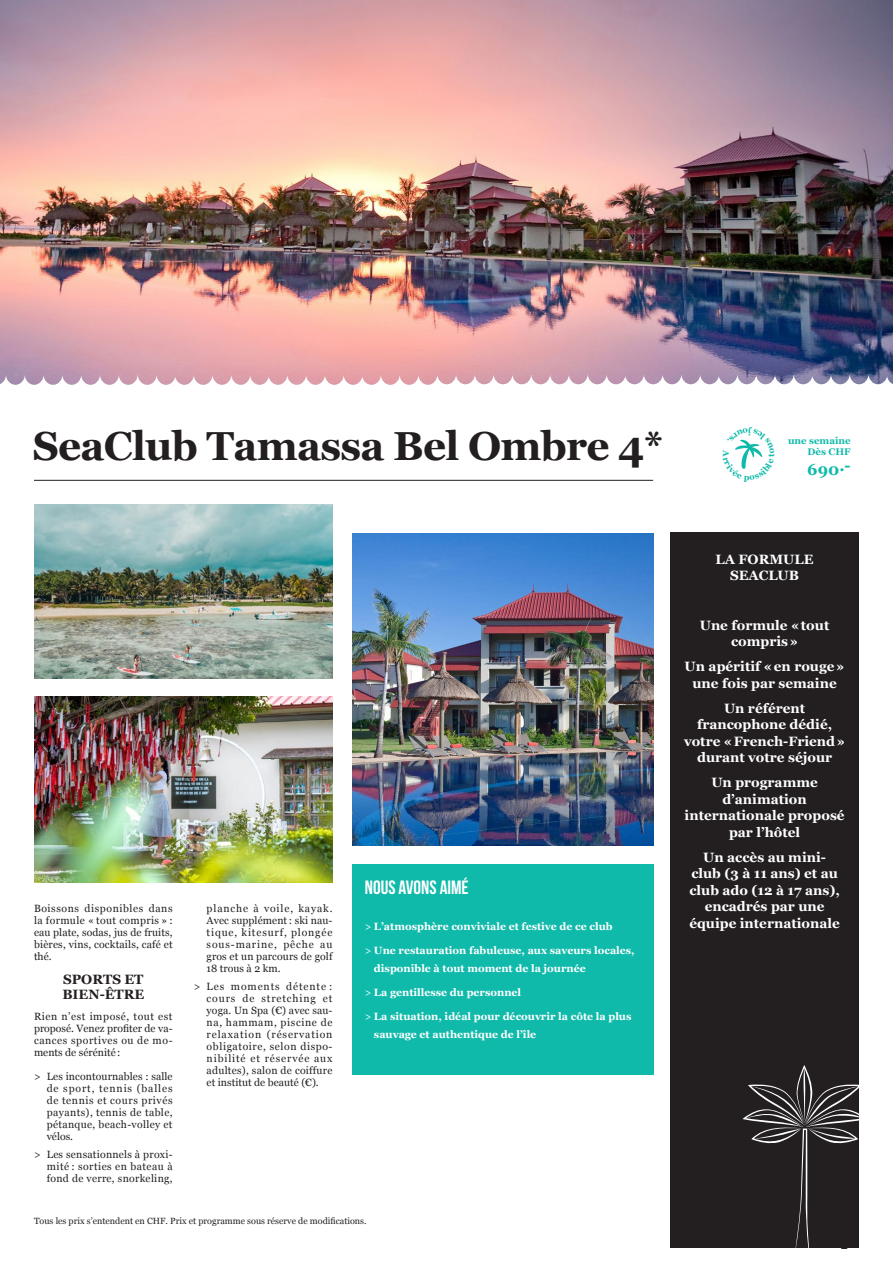
<style>
.page{position:relative;width:893px;height:1263px;background:#fff}
.page>*{position:absolute;margin:0;border:0;box-sizing:border-box;transform-origin:0 0}
.t1{font:700 40.5px "Georgia";letter-spacing:-.02em;color:#231f20}
.t2{font:700 19.2px "Bebas Neue";color:#fff}
.t3{font:700 16.05px "Georgia";color:#10baaa}
.t4{font:700 13.5px/16.5px "Georgia";color:#fff;text-align:center}
.t5{font:700 13.5px/15px "Georgia";color:#231f20}
.t6{font:13.05px "Young Serif";color:#231f20}
.t7{font:10.5px/12px "Georgia";letter-spacing:.025em;color:#231f20;text-align:justify}
.t8{font:700 10.5px/18px "Georgia";color:#fff}
.t9{font:700 9.6px/11.6px "Georgia";color:#10baaa;text-align:right}
.t10{font:9px "Georgia";color:#231f20}
.s1{font-weight:400}
</style>
<div class="page">
<hr style="left:34px;top:480px;width:619px;height:1px;background:#231f20">
<div style="left:670px;top:532px;width:189px;height:716px;background:#231f20"></div>
<div style="left:352px;top:864px;width:301px;height:211px;background:#10baaa"></div>
<img style="left:34px;top:504px;width:299px;height:174px">
<img style="left:34px;top:696px;width:299px;height:186px">
<img style="left:352px;top:534px;width:301px;height:311px">
<svg style="left:742px;top:1065px;width:117px;height:183px"></svg>
<img style="left:465px;top:0;width:428px;height:385px">
<img style="left:0;top:0;width:465px;height:385px">
<svg style="left:735px;top:439px;width:28px;height:30px"></svg>
<h1 class="t1" style="left:33px;top:415px;width:632px">SeaClub Tamassa Bel Ombre 4*</h1>
<p class="t9" style="left:788px;top:434px;width:64px">une semaine<br>Dès CHF</p>
<h3 class="t3" style="left:807px;top:457px;width:45px">690.-</h3>
<p class="t7" style="left:34px;top:902px;width:140px">Boissons disponibles dans la formule « tout compris » : eau plate, sodas, jus de fruits, bières, vins, cocktails, café et thé.</p>
<p class="t5" style="left:62px;top:971px;width:83px">SPORTS ET<br>BIEN-ÊTRE</p>
<p class="t7" style="left:34px;top:1010px;width:140px">Rien n’est imposé, tout est proposé. Venez profiter de va&shy;cances sportives ou de mo&shy;ments de sérénité :</p>
<p class="t7" style="left:47px;top:1070px;width:127px;text-indent:-13px">&gt; Les incontournables : salle de sport, tennis (balles de tennis et cours privés payants), tennis de table, pétanque, beach-volley et vélos.</p>
<p class="t7" style="left:47px;top:1148px;width:127px;text-indent:-13px">&gt; Les sensationnels à proxi&shy;mité : sorties en bateau à fond de verre, snorkeling,</p>
<p class="t7" style="left:207px;top:902px;width:127px">planche à voile, kayak.<br>Avec supplément: ski nau&shy;tique, kitesurf, plongée sous-marine, pêche au gros et un parcours de golf 18 trous à 2 km.</p>
<p class="t7" style="left:207px;top:980px;width:127px;text-indent:-13px">&gt; Les moments détente : cours de stretching et yoga. Un Spa (€) avec sau&shy;na, hammam, piscine de relaxation (réservation obligatoire, selon dispo&shy;nibilité et réservée aux adultes), salon de coiffure et institut de beauté (€).</p>
<h2 class="t2" style="left:365px;top:877px;width:105px">NOUS AVONS AIMÉ</h2>
<p class="t8" style="left:365px;top:917px;width:249px"><span class="s1">&gt;</span> L’atmosphère conviviale et festive de ce club</p>
<p class="t8" style="left:374px;top:941px;width:262px;text-indent:-9px"><span class="s1">&gt;</span> Une restauration fabuleuse, aux saveurs locales, disponible à tout moment de la journée</p>
<p class="t8" style="left:365px;top:983px;width:158px"><span class="s1">&gt;</span> La gentillesse du personnel</p>
<p class="t8" style="left:374px;top:1007px;width:259px;text-indent:-9px"><span class="s1">&gt;</span> La situation, idéal pour découvrir la côte la plus sauvage et authentique de l’île</p>
<p class="t10" style="left:34px;top:1214px;width:334px">Tous les prix s’entendent en CHF. Prix et programme sous réserve de modifications.</p>
<p class="t4" style="left:716px;top:550px;width:99px">LA FORMULE<br>SEACLUB</p>
<p class="t4" style="left:700px;top:616px;width:131px">Une formule «tout compris»</p>
<p class="t4" style="left:685px;top:658px;width:161px">Un apéritif «en rouge» une fois par semaine</p>
<p class="t4" style="left:684px;top:699px;width:163px">Un référent francophone dédié, votre «French-Friend» durant votre séjour</p>
<p class="t4" style="left:685px;top:774px;width:162px">Un programme d’animation internationale proposé par l’hôtel</p>
<p class="t4" style="left:689px;top:848px;width:152px">Un accès au mini&shy;club (3 à 11 ans) et au club ado (12 à 17 ans), encadrés par une équipe internationale</p>
<p class="t6" style="left:841px;top:1235px;width:8px">2</p>
</div>
